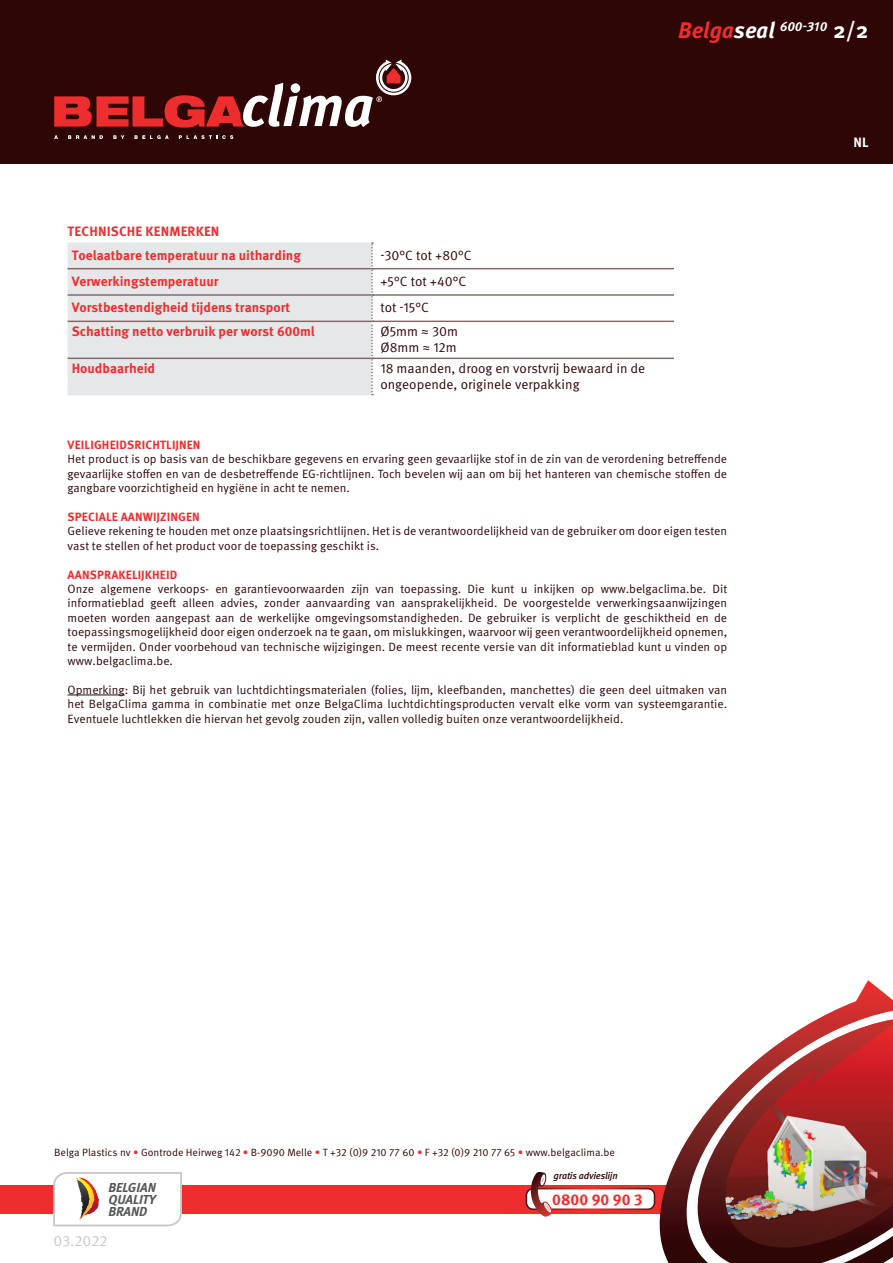
<style>
.page{position:relative;width:893px;height:1263px;background:#fff}
.page>*{position:absolute;margin:0;border:0;box-sizing:border-box;transform-origin:0 0}
.t1{font:700 15.6px "Meta Pro";color:#ee2d2e}
.t2{font:15px "Meta Pro";color:#c7c8ca}
.t3{font:700 13.5px "Meta Pro";color:#ee2d2e}
.t4{font:13.5px/16.2px "Meta Pro";color:#2f0508}
.t5{font:13.5px "Meta Pro";color:#2f0606}
.t6{font:700 13.5px "Meta Pro";color:#fff}
.t7{font:italic 700 13.05px/12px "Meta";color:#57585a;text-align:justify}
.t8{font:italic 700 13.05px "Meta Pro";color:#fff}
.t9{font:12px/14.4px "Meta Pro";color:#2f0606;text-align:justify}
.t10{font:700 12px "Meta Pro";letter-spacing:.01em;color:#ee2d2e}
.t11{font:10.5px "Meta Pro";color:#2f0606}
.t12{font:italic 500 9.75px "Meta Pro";letter-spacing:-.02em;color:#2f0606}
.s1{font-size:22.5px;color:#ee2d2e}
.s2{font-size:22.5px}
.s3{font-style:normal;font-size:22.5px}
.s4{color:#ee2d2e}
</style>
<div class="page">
<div style="left:0;top:0;width:893px;height:164px;background:#2f0606"></div>
<div style="left:0;top:1185px;width:677px;height:28px;background:#ee2d2e"></div>
<svg style="left:653px;top:980px;width:240px;height:283px"></svg>
<hr style="left:68px;top:695px;width:57px;height:1px;background:#2f0606">
<div style="left:68px;top:242px;width:303px;height:153px;background:#e6e7e9"></div>
<hr style="left:68px;top:268px;width:303px;height:1px;background:#866767">
<hr style="left:373px;top:268px;width:301px;height:1px;background:#866767">
<hr style="left:68px;top:294px;width:303px;height:2px;background:#866767">
<hr style="left:373px;top:294px;width:301px;height:2px;background:#866767">
<hr style="left:68px;top:321px;width:303px;height:1px;background:#866767">
<hr style="left:373px;top:321px;width:301px;height:1px;background:#866767">
<hr style="left:68px;top:358px;width:303px;height:1px;background:#866767">
<hr style="left:373px;top:358px;width:301px;height:1px;background:#866767">
<svg style="left:371px;top:242px;width:2px;height:153px"></svg>
<div style="left:526px;top:1189px;width:128px;height:20px;background:#fff;border-radius:7px"></div>
<div style="left:526px;top:1188px;width:129px;height:22px;border:2px solid #fff;border-radius:7px"></div>
<svg style="left:527px;top:1172px;width:28px;height:45px"></svg>
<svg style="left:52px;top:1172px;width:131px;height:55px"></svg>
<svg style="left:54px;top:60px;width:357px;height:68px"></svg>
<svg style="left:54px;top:135px;width:4px;height:4px"></svg>
<svg style="left:68px;top:135px;width:35px;height:4px"></svg>
<svg style="left:113px;top:135px;width:11px;height:4px"></svg>
<svg style="left:134px;top:135px;width:35px;height:4px"></svg>
<svg style="left:179px;top:135px;width:54px;height:4px"></svg>
<p class="t8" style="left:678px;top:18px;width:192px"><span class="s1">Belga</span><span class="s2">seal</span> 600-310 <span class="s3">2/2</span></p>
<p class="t3" style="left:68px;top:223px;width:153px">TECHNISCHE KENMERKEN</p>
<p class="t3" style="left:72px;top:246px;width:231px">Toelaatbare temperatuur na uitharding</p>
<p class="t4" style="left:380px;top:247px;width:93px">-30°C tot +80°C</p>
<p class="t3" style="left:72px;top:273px;width:148px">Verwerkingstemperatuur</p>
<p class="t4" style="left:380px;top:273px;width:87px">+5°C tot +40°C</p>
<p class="t3" style="left:72px;top:299px;width:220px">Vorstbestendigheid tijdens transport</p>
<p class="t4" style="left:380px;top:300px;width:50px">tot -15°C</p>
<p class="t3" style="left:72px;top:322px;width:245px">Schatting netto verbruik per worst 600ml</p>
<p class="t5" style="left:380px;top:322px;width:79px">Ø5mm ≈ 30m</p>
<p class="t5" style="left:380px;top:339px;width:78px">Ø8mm ≈ 12m</p>
<p class="t3" style="left:72px;top:360px;width:85px">Houdbaarheid</p>
<p class="t4" style="left:380px;top:360px;width:266px">18 maanden, droog en vorstvrij bewaard in de ongeopende, originele verpakking</p>
<p class="t10" style="left:68px;top:437px;width:134px">VEILIGHEIDSRICHTLIJNEN</p>
<p class="t9" style="left:68px;top:452px;width:661px">Het product is op basis van de beschikbare gegevens en ervaring geen gevaarlijke stof in de zin van de verordening betreffende gevaarlijke stoffen en van de desbetreffende EG-richtlijnen. Toch bevelen wij aan om bij het hanteren van chemische stoffen de gangbare voorzichtigheid en hygiëne in acht te nemen.</p>
<p class="t10" style="left:68px;top:509px;width:134px">SPECIALE AANWIJZINGEN</p>
<p class="t9" style="left:68px;top:524px;width:661px">Gelieve rekening te houden met onze plaatsingsrichtlijnen. Het is de verantwoordelijkheid van de gebruiker om door eigen testen vast te stellen of het product voor de toepassing geschikt is.</p>
<p class="t10" style="left:68px;top:567px;width:111px">AANSPRAKELIJKHEID</p>
<p class="t9" style="left:68px;top:582px;width:661px">Onze algemene verkoops- en garantievoorwaarden zijn van toepassing. Die kunt u inkijken op www.belgaclima.be. Dit informatieblad geeft alleen advies, zonder aanvaarding van aansprakelijkheid. De voorgestelde verwerkingsaanwijzingen moeten worden aangepast aan de werkelijke omgevingsomstandigheden. De gebruiker is verplicht de geschiktheid en de toepassingsmogelijkheid door eigen onderzoek na te gaan, om mislukkingen, waarvoor wij geen verantwoordelijkheid opnemen, te vermijden. Onder voorbehoud van technische wijzigingen. De meest recente versie van dit informatieblad kunt u vinden op www.belgaclima.be.</p>
<p class="t9" style="left:68px;top:683px;width:661px">Opmerking: Bij het gebruik van luchtdichtingsmaterialen (folies, lijm, kleefbanden, manchettes) die geen deel uitmaken van het BelgaClima gamma in combinatie met onze BelgaClima luchtdichtingsproducten vervalt elke vorm van systeemgarantie.<br>Eventuele luchtlekken die hiervan het gevolg zouden zijn, vallen volledig buiten onze verantwoordelijkheid.</p>
<p class="t6" style="left:854px;top:134px;width:16px">NL</p>
<p class="t11" style="left:54px;top:1146px;width:562px">Belga Plastics nv <span class="s4">•</span> Gontrode Heirweg 142 <span class="s4">•</span> B-9090 Melle <span class="s4">•</span> T +32 (0)9 210 77 60 <span class="s4">•</span> F +32 (0)9 210 77 65 <span class="s4">•</span> www.belgaclima.be</p>
<p class="t7" style="left:108px;top:1181px;width:49px">BELGIAN QUALITY BRAND</p>
<p class="t2" style="left:54px;top:1231px;width:55px">03.2022</p>
<p class="t12" style="left:554px;top:1170px;width:66px">gratis advieslijn</p>
<p class="t1" style="left:552px;top:1189px;width:92px">0800 90 90 3</p>
</div>
